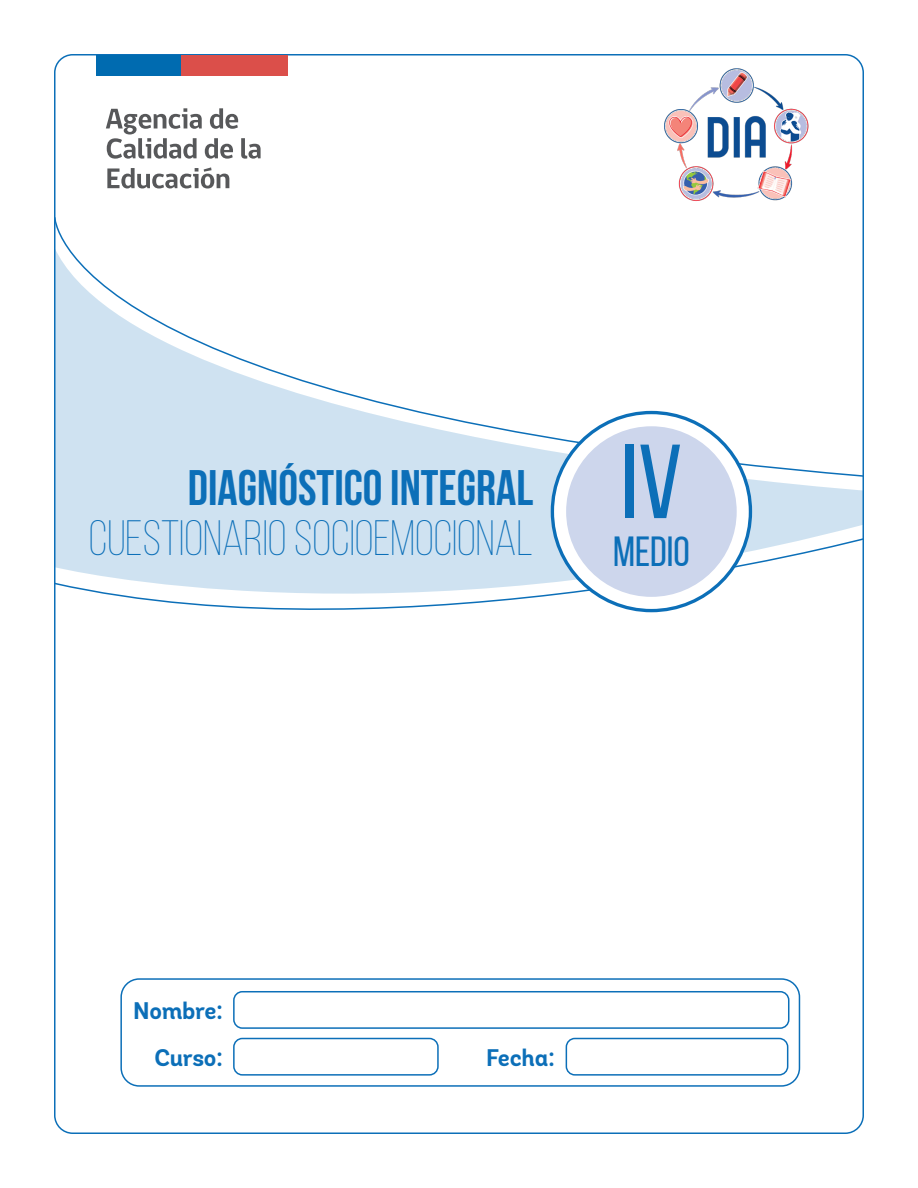
<style>
.page{position:relative;width:918px;height:1188px;background:#fff}
.page>*{position:absolute;margin:0;border:0;box-sizing:border-box;transform-origin:0 0}
.t1{font:105px "Bebas Neue";color:#0c6fb8}
.t2{font:300 49.65px "Bebas Neue";color:#0c6fb8}
.t3{font:700 49.65px "Bebas Neue";color:#0c6fb8}
.t4{font:42px "Bebas Neue";color:#0c6fb8}
.t5{font:700 24px "Andes";letter-spacing:-.01em;color:#0c6fb8}
</style>
<div class="page">
<svg style="left:54px;top:595px;width:810px;height:66px"></svg>
<svg style="left:54px;top:247px;width:810px;height:348px"></svg>
<img style="left:664px;top:68px;width:145px;height:133px">
<div style="left:120px;top:978px;width:680px;height:109px;border:2px solid #0c6fb8;border-radius:18px"></div>
<div style="left:233px;top:991px;width:556px;height:38px;border:2px solid #0c6fb8;border-radius:9px"></div>
<div style="left:233px;top:1038px;width:206px;height:38px;border:2px solid #0c6fb8;border-radius:9px"></div>
<div style="left:566px;top:1038px;width:222px;height:38px;border:2px solid #0c6fb8;border-radius:9px"></div>
<svg style="left:552px;top:413px;width:198px;height:198px"></svg>
<div style="left:566px;top:426px;width:171px;height:171px;background:#cdd6ec;border-radius:50%"></div>
<svg style="left:106px;top:108px;width:155px;height:51px"></svg>
<svg style="left:107px;top:167px;width:122px;height:22px"></svg>
<div style="left:96px;top:55px;width:85px;height:21px;background:#006bb0"></div>
<div style="left:181px;top:55px;width:106px;height:21px;background:#db4f4a"></div>
<p class="t3" style="left:188px;top:461px;width:347px">DIAGNÓSTICO INTEGRAL</p>
<p class="t2" style="left:89px;top:512px;width:446px">CUESTIONARIO SOCIOEMOCIONAL</p>
<p class="t1" style="left:622px;top:425px;width:62px">IV</p>
<p class="t4" style="left:613px;top:529px;width:78px">MEDIO</p>
<p class="t5" style="left:133px;top:996px;width:92px">Nombre:</p>
<p class="t5" style="left:154px;top:1042px;width:70px">Curso:</p>
<p class="t5" style="left:486px;top:1042px;width:70px">Fecha:</p>
</div>
